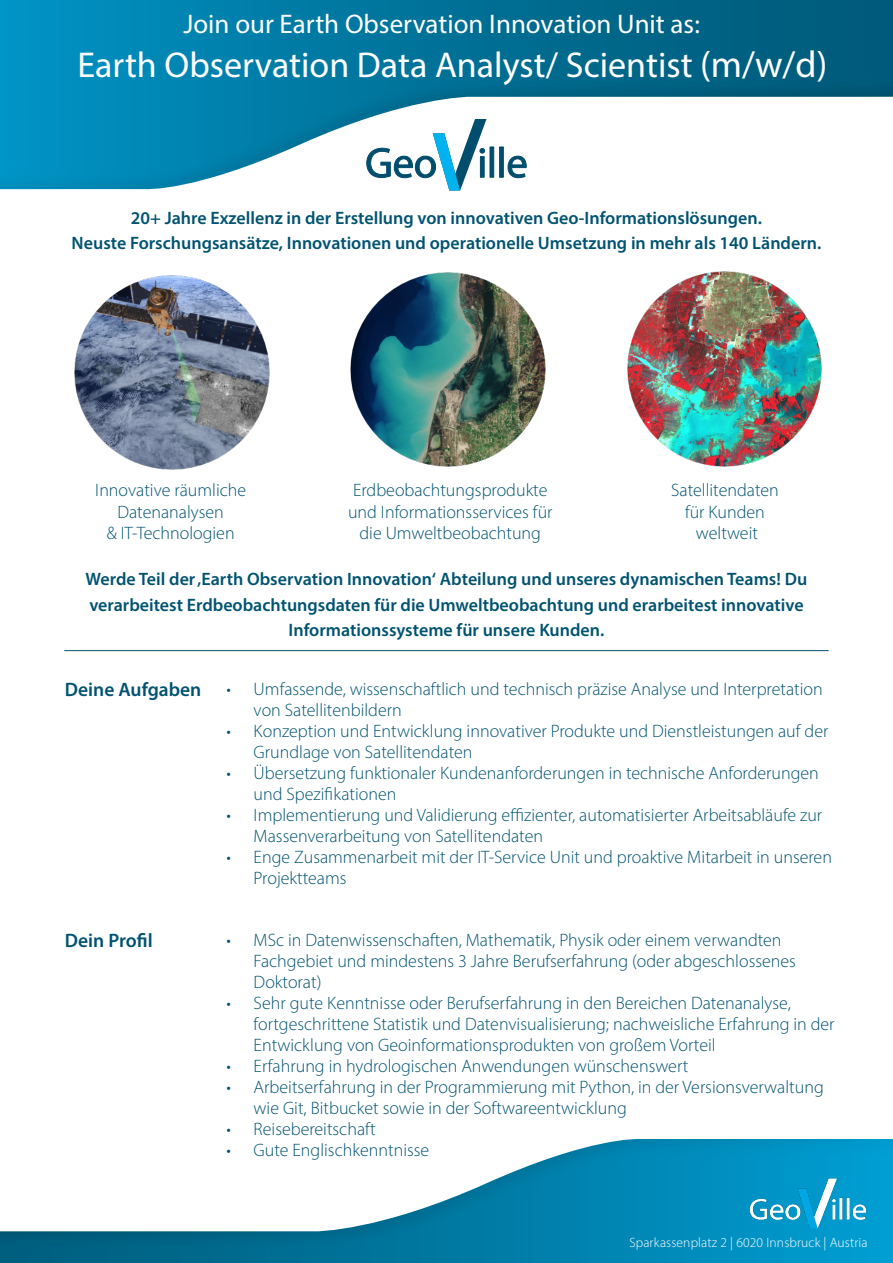
<style>
.page{position:relative;width:893px;height:1263px;background:#fff}
.page>*{position:absolute;margin:0;border:0;box-sizing:border-box;transform-origin:0 0}
.t1{font:36px "Myriad Pro";color:#fff}
.t2{font:27px "Myriad Pro";color:#fff}
.t3{font:600 19.5px "Myriad Pro";color:#005371}
.t4{font:300 18px/21px "Myriad Pro";color:#005371}
.t5{font:600 18px/25.5px "Myriad Pro";color:#005371;text-align:center}
.t6{font:300 13.5px "Myriad Pro";letter-spacing:.01em;color:#fff}
.s1{font-size:37.5px}
</style>
<div class="page">
<img style="left:0;top:1139px;width:893px;height:124px">
<img style="left:0;top:0;width:893px;height:189px">
<img style="left:350px;top:272px;width:196px;height:195px">
<img style="left:627px;top:271px;width:195px;height:196px">
<img style="left:74px;top:275px;width:196px;height:195px">
<img style="left:748px;top:1176px;width:120px;height:56px">
<hr style="left:64px;top:650px;width:765px;height:1px;background:#005371">
<svg style="left:366px;top:119px;width:160px;height:72px"></svg>
<p class="t2" style="left:183px;top:7px;width:518px">Join our Earth Observation Innovation Unit as:</p>
<p class="t1" style="left:77px;top:43px;width:751px">Earth Observation Data Analyst/ Scientist <span class="s1">(m/w/d)</span></p>
<p class="t5" style="left:131px;top:204px;width:632px">20+ Jahre Exzellenz in der Erstellung von innovativen Geo-Informationslösungen.</p>
<p class="t5" style="left:72px;top:230px;width:751px">Neuste Forschungsansätze, Innovationen und operationelle Umsetzung in mehr als 140 Ländern.</p>
<p class="t4" style="left:348px;top:479px;width:206px;line-height:21.6px;text-align:center">Erdbeobachtungsprodukte und Informationsservices für die Umweltbeobachtung</p>
<p class="t5" style="left:86px;top:566px;width:723px">Werde Teil der ‚Earth Observation Innovation‘ Abteilung und unseres dynamischen Teams! Du verarbeitest Erdbeobachtungsdaten für die Umweltbeobachtung und erarbeitest innovative<br>Informationssysteme für unsere Kunden.</p>
<p class="t4" style="left:95px;top:479px;width:152px">Innovative räumliche</p>
<p class="t4" style="left:117px;top:501px;width:108px">Datenanalysen</p>
<p class="t4" style="left:107px;top:522px;width:129px">&amp; IT-Technologien</p>
<p class="t4" style="left:671px;top:479px;width:109px">Satellitendaten</p>
<p class="t4" style="left:685px;top:501px;width:81px">für Kunden</p>
<p class="t4" style="left:696px;top:522px;width:64px">weltweit</p>
<p class="t3" style="left:65px;top:677px;width:138px">Deine Aufgaben</p>
<p class="t4" style="left:254px;top:679px;width:571px;text-indent:-27px">• Umfassende, wissenschaftlich und technisch präzise Analyse und Interpretation von Satellitenbildern</p>
<p class="t4" style="left:254px;top:721px;width:576px;text-indent:-27px">• Konzeption und Entwicklung innovativer Produkte und Dienstleistungen auf der<br>Grundlage von Satellitendaten</p>
<p class="t4" style="left:254px;top:763px;width:567px;text-indent:-27px">• Übersetzung funktionaler Kundenanforderungen in technische Anforderungen und Spezifikationen</p>
<p class="t4" style="left:254px;top:805px;width:570px;text-indent:-27px">• Implementierung und Validierung effizienter, automatisierter Arbeitsabläufe zur<br>Massenverarbeitung von Satellitendaten</p>
<p class="t4" style="left:254px;top:847px;width:580px;text-indent:-27px">• Enge Zusammenarbeit mit der IT-Service Unit und proaktive Mitarbeit in unseren<br>Projektteams</p>
<p class="t3" style="left:65px;top:928px;width:89px">Dein Profil</p>
<p class="t4" style="left:254px;top:929px;width:544px;text-indent:-27px">• MSc in Datenwissenschaften, Mathematik, Physik oder einem verwandten<br>Fachgebiet und mindestens 3 Jahre Berufserfahrung (oder abgeschlossenes<br>Doktorat)</p>
<p class="t4" style="left:254px;top:992px;width:582px;text-indent:-27px">• Sehr gute Kenntnisse oder Berufserfahrung in den Bereichen Datenanalyse, fortgeschrittene Statistik und Datenvisualisierung; nachweisliche Erfahrung in der<br>Entwicklung von Geoinformationsprodukten von großem Vorteil</p>
<p class="t4" style="left:227px;top:1055px;width:463px">• Erfahrung in hydrologischen Anwendungen wünschenswert</p>
<p class="t4" style="left:254px;top:1076px;width:572px;text-indent:-27px">• Arbeitserfahrung in der Programmierung mit Python, in der Versionsverwaltung wie Git, Bitbucket sowie in der Softwareentwicklung</p>
<p class="t4" style="left:227px;top:1118px;width:150px">• Reisebereitschaft</p>
<p class="t4" style="left:227px;top:1139px;width:204px">• Gute Englischkenntnisse</p>
<p class="t6" style="left:629px;top:1234px;width:240px">Sparkassenplatz 2 | 6020 Innsbruck | Austria</p>
</div>
